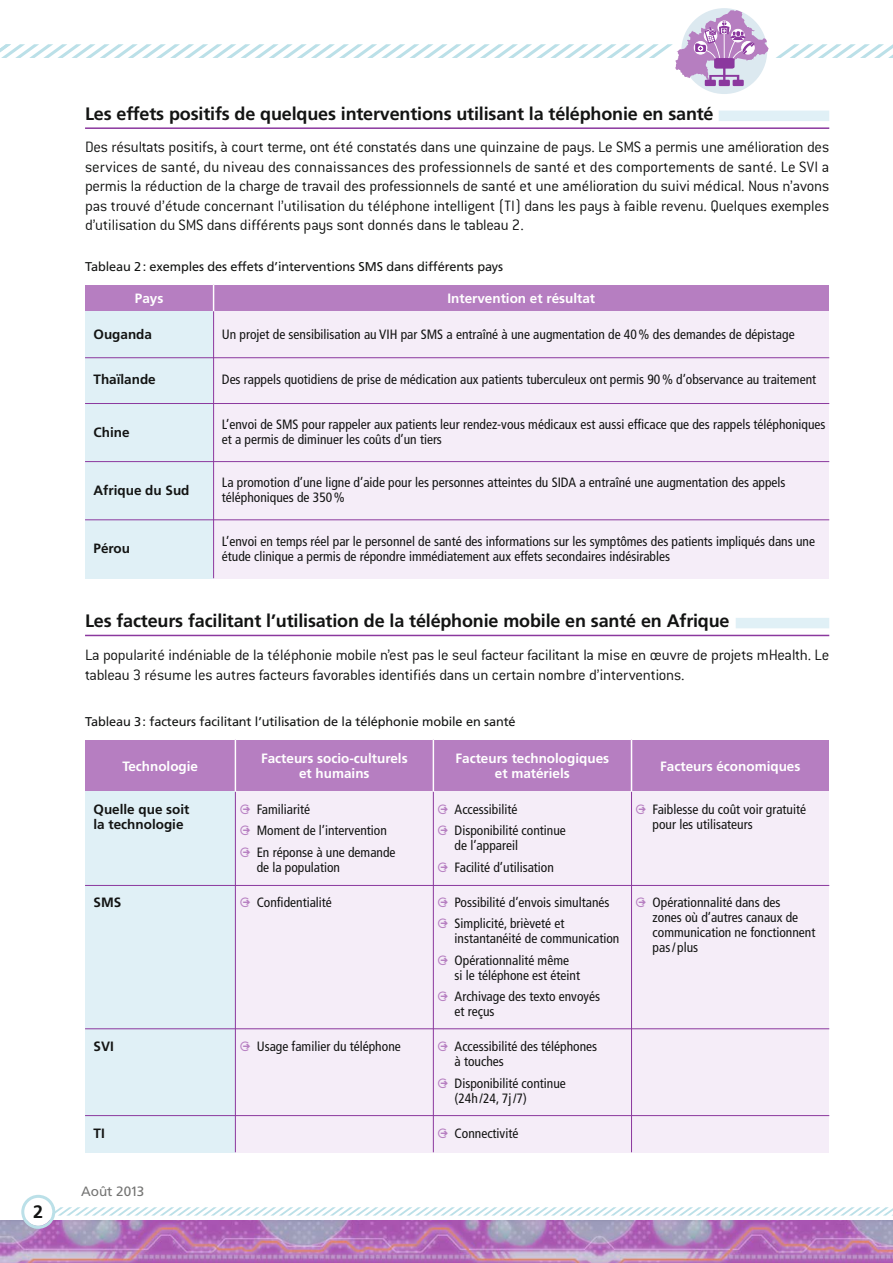
<style>
.page{position:relative;width:893px;height:1263px;background:#fff}
.page>*{position:absolute;margin:0;border:0;box-sizing:border-box;transform-origin:0 0}
.t1{font:700 18px "Frutiger";letter-spacing:-.01em;color:#131413}
.t2{font:300 16.5px/19.5px "Conduit ITC";letter-spacing:-.01em;color:#131413;text-align:justify}
.t3{font:condensed 13.5px/15px "Frutiger";color:#131413}
.t4{font:700 13.5px/15px "Frutiger";color:#fff;text-align:center}
.t5{font:700 13.5px/15px "Frutiger";color:#131413}
.t6{font:13.5px "Frutiger";color:#747473}
.t7{font:12.75px "Frutiger";letter-spacing:-.01em;color:#131413}
.s1{font-family:"Bundesbahn Pi Three";font-stretch:normal;color:#b67ec1}
</style>
<div class="page">
<img style="left:0;top:1220px;width:892px;height:43px">
<div style="left:719px;top:111px;width:110px;height:10px;background:#e0f0f6"></div>
<hr style="left:85px;top:127px;width:744px;height:2px;background:#8b389e">
<div style="left:736px;top:618px;width:93px;height:10px;background:#e0f0f6"></div>
<hr style="left:85px;top:635px;width:744px;height:1px;background:#8b389e">
<svg style="left:21px;top:1195px;width:871px;height:34px"></svg>
<div style="left:681px;top:8px;width:86px;height:86px;background:#dce9f0;border-radius:50%"></div>
<svg style="left:0;top:10px;width:768px;height:76px"></svg>
<svg style="left:776px;top:44px;width:116px;height:14px"></svg>
<div style="left:85px;top:285px;width:128px;height:26px;background:#b67ec1"></div>
<div style="left:213px;top:285px;width:616px;height:26px;background:#b67ec1"></div>
<div style="left:85px;top:311px;width:128px;height:46px;background:#e0f0f6"></div>
<div style="left:213px;top:311px;width:616px;height:46px;background:#f5edf8"></div>
<div style="left:85px;top:357px;width:128px;height:46px;background:#e0f0f6"></div>
<div style="left:213px;top:357px;width:616px;height:46px;background:#f5edf8"></div>
<div style="left:85px;top:403px;width:128px;height:58px;background:#e0f0f6"></div>
<div style="left:213px;top:403px;width:616px;height:58px;background:#f5edf8"></div>
<div style="left:85px;top:461px;width:128px;height:59px;background:#e0f0f6"></div>
<div style="left:213px;top:461px;width:616px;height:59px;background:#f5edf8"></div>
<div style="left:85px;top:520px;width:128px;height:58px;background:#e0f0f6"></div>
<div style="left:213px;top:520px;width:616px;height:58px;background:#f5edf8"></div>
<hr style="left:213px;top:285px;width:1px;height:293px;background:#8b389e">
<hr style="left:85px;top:357px;width:744px;height:1px;background:#8b389e">
<hr style="left:85px;top:403px;width:744px;height:1px;background:#8b389e">
<hr style="left:85px;top:461px;width:744px;height:1px;background:#8b389e">
<hr style="left:85px;top:519px;width:744px;height:1px;background:#8b389e">
<svg style="left:213px;top:285px;width:1px;height:26px"></svg>
<div style="left:85px;top:740px;width:150px;height:52px;background:#b67ec1"></div>
<div style="left:235px;top:740px;width:198px;height:52px;background:#b67ec1"></div>
<div style="left:433px;top:740px;width:198px;height:52px;background:#b67ec1"></div>
<div style="left:631px;top:740px;width:198px;height:52px;background:#b67ec1"></div>
<div style="left:85px;top:792px;width:150px;height:93px;background:#e0f0f6"></div>
<div style="left:235px;top:792px;width:198px;height:93px;background:#f5edf8"></div>
<div style="left:433px;top:792px;width:198px;height:93px;background:#f5edf8"></div>
<div style="left:631px;top:792px;width:198px;height:93px;background:#f5edf8"></div>
<div style="left:85px;top:885px;width:150px;height:144px;background:#e0f0f6"></div>
<div style="left:235px;top:885px;width:198px;height:144px;background:#f5edf8"></div>
<div style="left:433px;top:885px;width:198px;height:144px;background:#f5edf8"></div>
<div style="left:631px;top:885px;width:198px;height:144px;background:#f5edf8"></div>
<div style="left:85px;top:1029px;width:150px;height:87px;background:#e0f0f6"></div>
<div style="left:235px;top:1029px;width:198px;height:87px;background:#f5edf8"></div>
<div style="left:433px;top:1029px;width:198px;height:87px;background:#f5edf8"></div>
<div style="left:631px;top:1029px;width:198px;height:87px;background:#f5edf8"></div>
<div style="left:85px;top:1116px;width:150px;height:36px;background:#e0f0f6"></div>
<div style="left:235px;top:1116px;width:396px;height:36px;background:#f5edf8"></div>
<div style="left:631px;top:1116px;width:198px;height:36px;background:#f5edf8"></div>
<hr style="left:235px;top:740px;width:1px;height:412px;background:#8b389e">
<hr style="left:433px;top:740px;width:1px;height:412px;background:#8b389e">
<hr style="left:631px;top:740px;width:1px;height:412px;background:#8b389e">
<hr style="left:85px;top:885px;width:744px;height:1px;background:#8b389e">
<hr style="left:85px;top:1028px;width:744px;height:1px;background:#8b389e">
<hr style="left:85px;top:1115px;width:744px;height:1px;background:#8b389e">
<hr style="left:235px;top:740px;width:1px;height:52px;background:#fff">
<hr style="left:433px;top:740px;width:1px;height:52px;background:#fff">
<hr style="left:631px;top:740px;width:1px;height:52px;background:#fff">
<h1 class="t1" style="left:33px;top:1204px;width:12px">2</h1>
<h1 class="t1" style="left:85px;top:106px;width:630px">Les effets positifs de quelques interventions utilisant la téléphonie en santé</h1>
<p class="t2" style="left:85px;top:139px;width:746px">Des résultats positifs, à court terme, ont été constatés dans une quinzaine de pays. Le SMS a permis une amélioration des services de santé, du niveau des connaissances des professionnels de santé et des comportements de santé. Le SVI a permis la réduction de la charge de travail des professionnels de santé et une amélioration du suivi médical. Nous n’avons pas trouvé d’étude concernant l’utilisation du téléphone intelligent (TI) dans les pays à faible revenu. Quelques exemples d’utilisation du SMS dans différents pays sont donnés dans le tableau 2.</p>
<p class="t7" style="left:85px;top:261px;width:420px">Tableau 2: exemples des effets d’interventions SMS dans différents pays</p>
<p class="t4" style="left:135px;top:292px;width:30px">Pays</p>
<p class="t4" style="left:447px;top:292px;width:149px">Intervention et résultat</p>
<p class="t5" style="left:94px;top:328px;width:60px">Ouganda</p>
<p class="t3" style="left:222px;top:328px;width:574px">Un projet de sensibilisation au VIH par SMS a entraîné à une augmentation de 40 % des demandes de dépistage</p>
<p class="t5" style="left:94px;top:373px;width:64px">Thaïlande</p>
<p class="t3" style="left:222px;top:373px;width:596px">Des rappels quotidiens de prise de médication aux patients tuberculeux ont permis 90 % d’observance au traitement</p>
<p class="t5" style="left:94px;top:425px;width:37px">Chine</p>
<p class="t3" style="left:222px;top:418px;width:605px">L’envoi de SMS pour rappeler aux patients leur rendez-vous médicaux est aussi efficace que des rappels téléphoniques et a permis de diminuer les coûts d’un tiers</p>
<p class="t5" style="left:94px;top:484px;width:97px">Afrique du Sud</p>
<p class="t3" style="left:222px;top:476px;width:565px">La promotion d’une ligne d’aide pour les personnes atteintes du SIDA a entraîné une augmentation des appels téléphoniques de 350 %</p>
<p class="t5" style="left:94px;top:542px;width:38px">Pérou</p>
<p class="t3" style="left:222px;top:535px;width:595px">L’envoi en temps réel par le personnel de santé des informations sur les symptômes des patients impliqués dans une étude clinique a permis de répondre immédiatement aux effets secondaires indésirables</p>
<h1 class="t1" style="left:85px;top:614px;width:646px">Les facteurs facilitant l’utilisation de la téléphonie mobile en santé en Afrique</h1>
<p class="t2" style="left:85px;top:647px;width:746px">La popularité indéniable de la téléphonie mobile n’est pas le seul facteur facilitant la mise en œuvre de projets mHealth. Le tableau 3 résume les autres facteurs favorables identifiés dans un certain nombre d’interventions.</p>
<p class="t7" style="left:85px;top:716px;width:432px">Tableau 3: facteurs facilitant l’utilisation de la téléphonie mobile en santé</p>
<p class="t4" style="left:122px;top:760px;width:77px">Technologie</p>
<p class="t4" style="left:261px;top:752px;width:148px">Facteurs socio-culturels et humains</p>
<p class="t4" style="left:455px;top:752px;width:155px">Facteurs technologiques et matériels</p>
<p class="t4" style="left:660px;top:760px;width:142px">Facteurs économiques</p>
<p class="t5" style="left:94px;top:803px;width:97px">Quelle que soit la technologie</p>
<p class="t3" style="left:240px;top:803px;width:72px"><span class="s1">-</span> Familiarité</p>
<p class="t3" style="left:438px;top:803px;width:81px"><span class="s1">-</span> Accessibilité</p>
<p class="t3" style="left:455px;top:824px;width:113px;text-indent:-17px"><span class="s1">-</span> Disponibilité continue de l’appareil</p>
<p class="t3" style="left:438px;top:860px;width:118px"><span class="s1">-</span> Facilité d’utilisation</p>
<p class="t3" style="left:652px;top:803px;width:155px;text-indent:-17px"><span class="s1">-</span> Faiblesse du coût voir gratuité pour les utilisateurs</p>
<p class="t3" style="left:240px;top:824px;width:149px"><span class="s1">-</span> Moment de l’intervention</p>
<p class="t3" style="left:257px;top:845px;width:140px;text-indent:-17px"><span class="s1">-</span> En réponse à une demande de la population</p>
<p class="t5" style="left:94px;top:896px;width:29px">SMS</p>
<p class="t3" style="left:240px;top:896px;width:94px"><span class="s1">-</span> Confidentialité</p>
<p class="t3" style="left:438px;top:896px;width:173px"><span class="s1">-</span> Possibilité d’envois simultanés</p>
<p class="t3" style="left:455px;top:917px;width:166px;text-indent:-17px"><span class="s1">-</span> Simplicité, brièveté et instantanéité de communication</p>
<p class="t3" style="left:455px;top:954px;width:127px;text-indent:-17px"><span class="s1">-</span> Opérationnalité même si le téléphone est éteint</p>
<p class="t3" style="left:455px;top:990px;width:147px;text-indent:-17px"><span class="s1">-</span> Archivage des texto envoyés et reçus</p>
<p class="t5" style="left:94px;top:1040px;width:22px">SVI</p>
<p class="t3" style="left:240px;top:1040px;width:163px"><span class="s1">-</span> Usage familier du téléphone</p>
<p class="t3" style="left:455px;top:1040px;width:144px;text-indent:-17px"><span class="s1">-</span> Accessibilité des téléphones à touches</p>
<p class="t3" style="left:455px;top:1077px;width:113px;text-indent:-17px"><span class="s1">-</span> Disponibilité continue (24h /24, 7j /7)</p>
<p class="t5" style="left:94px;top:1127px;width:13px">TI</p>
<p class="t3" style="left:438px;top:1127px;width:82px"><span class="s1">-</span> Connectivité</p>
<p class="t3" style="left:652px;top:896px;width:164px;text-indent:-17px"><span class="s1">-</span> Opérationnalité dans des<br>zones où d’autres canaux de communication ne fonctionnent pas / plus</p>
<p class="t6" style="left:81px;top:1186px;width:65px">Août 2013</p>
</div>
